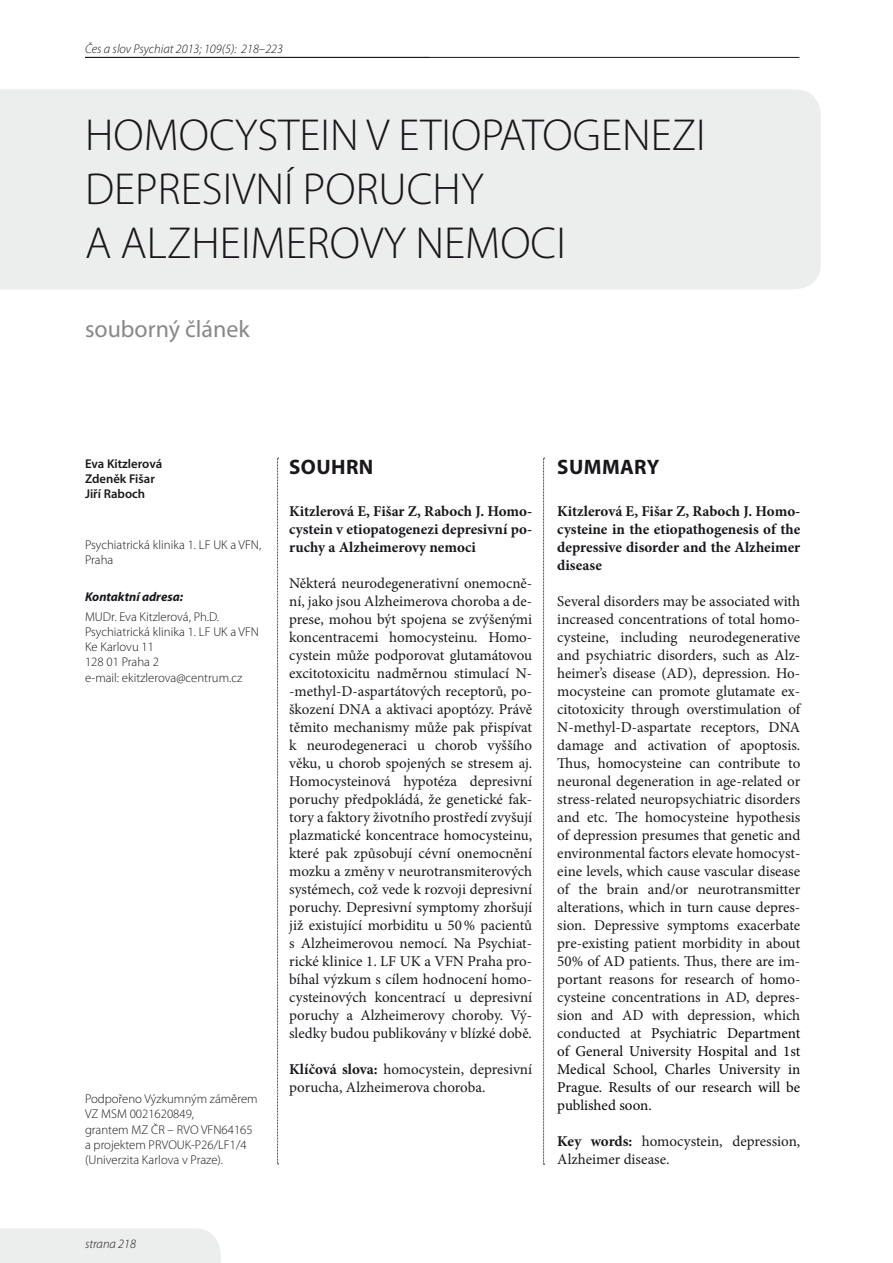
<style>
.page{position:relative;width:893px;height:1263px;background:#fff}
.page>*{position:absolute;margin:0;border:0;box-sizing:border-box;transform-origin:0 0}
.t1{font:300 45px/54px "Myriad Pro";color:#1a171c}
.t2{font:24px "Myriad Pro";color:#87888a}
.t3{font:700 21px "Myriad Pro";letter-spacing:.02em;color:#1a171c}
.t4{font:15px/18px "Minion Pro";color:#1a171c;text-align:justify}
.t5{font:700 15px/18px "Minion Pro";color:#1a171c;text-align:justify}
.t6{font:300 12.75px/15.3px "Myriad Pro";color:#1a171c}
.t7{font:italic 300 12.75px "Myriad Pro";color:#1a171c}
.t8{font:600 12.75px/15.3px "Myriad Pro";color:#1a171c}
.t9{font:italic 700 12.75px "Myriad Pro";color:#1a171c}
.s1{font-weight:700}
.s2{color:#080808}
</style>
<div class="page">
<hr style="left:85px;top:57px;width:714px;height:1px;background:#1a171c">
<div style="left:0;top:1228px;width:221px;height:35px;background:#eceded"></div>
<div style="left:0;top:89px;width:821px;height:200px;background:#eceded"></div>
<svg style="left:277px;top:458px;width:2px;height:706px"></svg>
<svg style="left:543px;top:458px;width:2px;height:707px"></svg>
<p class="t7" style="left:85px;top:42px;width:199px">Čes a slov Psychiat 2013; 109(5): 218–223</p>
<h1 class="t1" style="left:85px;top:109px;width:622px">Homocystein vetiopatogenezi depresivn í poruchy<br>a Alzheimerovy nem</h1>
<h1 class="t1" style="left:500px;top:217px;width:67px">oci</h1>
<h2 class="t2" style="left:85px;top:315px;width:166px">souborný článek</h2>
<p class="t8" style="left:85px;top:455px;width:79px">Eva Kitzlerová<br>Zdeněk Fišar<br>Jiří Raboch</p>
<p class="t6" style="left:85px;top:537px;width:178px">Psychiatrická klinika 1. LF UK a VFN,<br>Praha</p>
<p class="t9" style="left:85px;top:588px;width:100px">Kontaktní adresa:</p>
<p class="t6" style="left:85px;top:609px;width:176px">MUDr. Eva Kitzlerová, Ph.D.<br>Psychiatrická klinika 1. LF UK a VFN<br>Ke Karlovu 11<br>128 01 Praha 2<br>e-mail: ekitzlerova@centrum.cz</p>
<p class="t6" style="left:85px;top:1091px;width:174px">Podpořeno Výzkumným záměrem<br>VZ MSM 0021620849,<br>grantem MZ ČR – RVO VFN64165 a projektem PRVOUK-P26/LF1/4 (Univerzita Karlova v Praze).</p>
<h3 class="t3" style="left:289px;top:453px;width:86px">SOUHRN</h3>
<p class="t5" style="left:289px;top:502px;width:245px">Kitzlerová E, Fišar Z, Raboch J. Homo&shy;cystein v etiopatogenezi depresivní po&shy;ruchy a Alzheimerovy nemoci</p>
<p class="t4" style="left:289px;top:574px;width:245px">Některá neurodegenerativní onemocně&shy;ní, jako jsou Alzheimerova choroba a de&shy;prese, mohou být spojena se zvýšenými koncentracemi homocysteinu. Homo&shy;cystein může podporovat glutamátovou excitotoxicitu nadměrnou stimulací N--methyl-D-aspartátových receptorů, po&shy;škození DNA a aktivaci apoptózy. Právě těmito mechanismy může pak přispívat k neurodegeneraci u chorob vyššího věku, u chorob spojených se stresem aj.<br>Homocysteinová hypotéza depresivní poruchy předpokládá, že genetické fak&shy;tory a faktory životního prostředí zvyšují plazmatické koncentrace homocysteinu, které pak způsobují cévní onemocnění mozku a změny v neurotransmiterových systémech, což vede k rozvoji depresivní poruchy. Depresivní symptomy zhoršují již existující morbiditu u 50% pacientů s Alzheimerovou nemocí. Na Psychiat&shy;rické klinice 1. LF UK a VFN Praha pro&shy;bíhal výzkum s cílem hodnocení homo&shy;cysteinových koncentrací u depresivní poruchy a Alzheimerovy choroby. Vý&shy;sledky budou publikovány v blízké době.</p>
<p class="t4" style="left:289px;top:1060px;width:245px"><span class="s1">Klíčová slova:</span> homocystein, depresivní porucha, Alzheimerova choroba.</p>
<h3 class="t3" style="left:557px;top:453px;width:104px">SUMMARY</h3>
<p class="t5" style="left:557px;top:502px;width:245px">Kitzlerová E, Fišar Z, Raboch J. Homo&shy;cysteine in the etiopathogenesis of the depressive disorder and the Alzheimer disease</p>
<p class="t4" style="left:557px;top:592px;width:245px">Several disorders may be associated with increased concentrations of total homo&shy;cysteine, including neurodegenerative and psychiatric disorders, such as Alz&shy;heimer’s disease (AD), depression. Ho&shy;mocysteine can promote glutamate ex&shy;citotoxicity through overstimulation of N-methyl-D-aspartate receptors, DNA damage and activation of apoptosis.<br>Thus, homocysteine can contribute to neuronal degeneration in age-related or stress-related neuropsychiatric disorders and etc. The homocysteine hypothesis of depression presumes that genetic and environmental factors elevate homocyst&shy;eine levels, which cause vascular disease of the brain and/or neurotransmitter alterations, which in turn cause depres&shy;sion. Depressive symptoms exacerbate pre-existing patient morbidity in about 50% of AD patients. Thus, there are im&shy;portant reasons for research of homo&shy;cysteine concentrations in AD, depres&shy;sion and AD with depression, which conducted at <span class="s2">Psychiatric Department of General University Hospital and 1st Medical School, Charles University in Prague. Results of our research will be published soon.</span></p>
<p class="t4" style="left:557px;top:1132px;width:245px"><span class="s1">Key words:</span> homocystein, depression,<br>Alzheimer disease.</p>
<p class="t7" style="left:85px;top:1237px;width:52px">strana 218</p>
</div>
